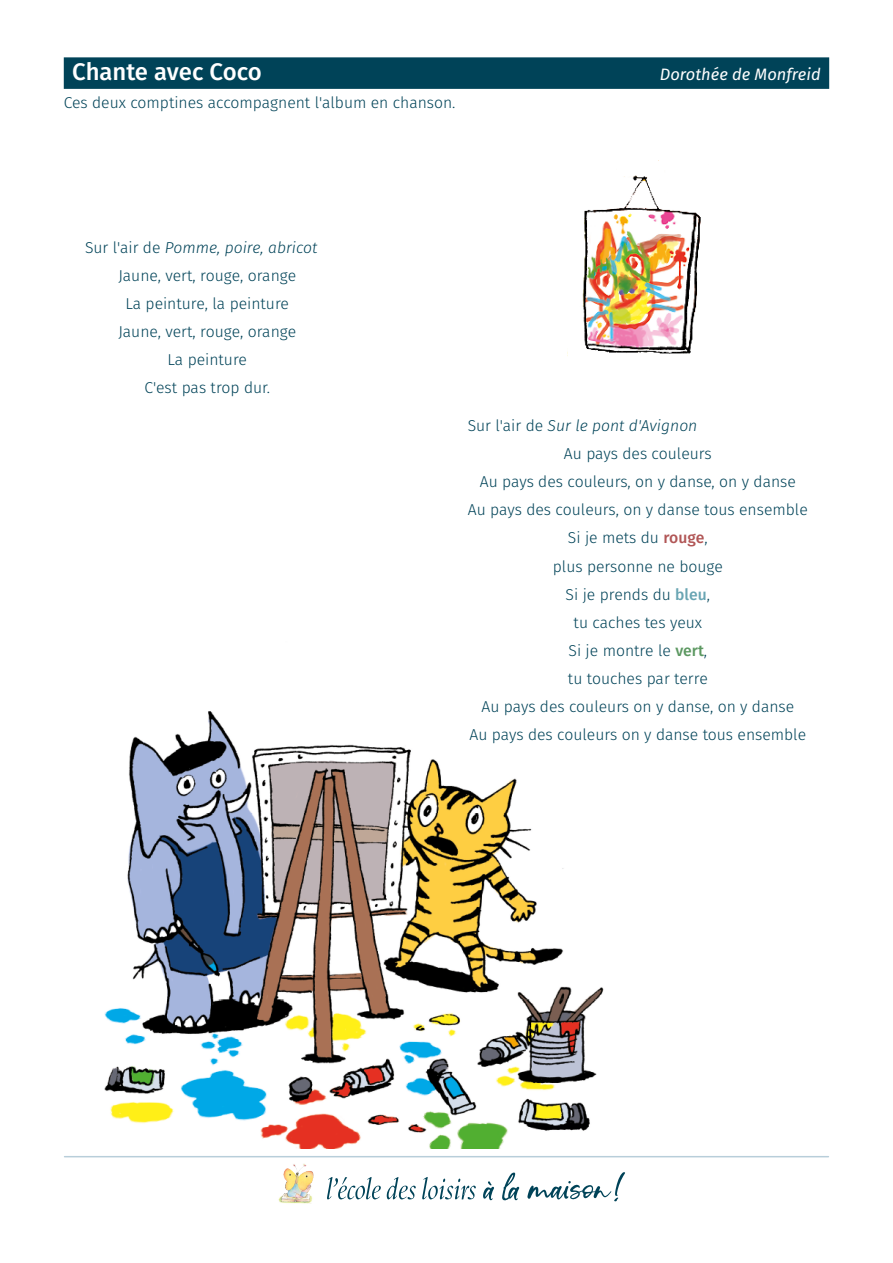
<style>
.page{position:relative;width:893px;height:1263px;background:#fff}
.page>*{position:absolute;margin:0;border:0;box-sizing:border-box;transform-origin:0 0}
.Titre{font:500 24px "Fira Sans";letter-spacing:-.005em;color:#fff}
.Titre-2{font:italic 16.5px "Fira Sans";color:#fff}
.Consigne{font:300 15.75px "Fira Sans";color:#004358}
.Consigne-2{font:italic 300 15.75px "Fira Sans";color:#004358}
.s1{font-style:normal}
.s2{font-weight:500;color:#b15656}
.s3{font-weight:500;color:#69a5b3}
.s4{font-weight:500;color:#5c9861}
</style>
<div class="page">
<img style="left:104px;top:711px;width:500px;height:437px">
<div style="left:64px;top:57px;width:765px;height:32px;background:#004358"></div>
<hr style="left:65px;top:1156px;width:763px;height:1px;background:#b8ceda">
<svg style="left:483px;top:1172px;width:142px;height:29px"></svg>
<svg style="left:327px;top:1177px;width:149px;height:22px"></svg>
<img style="left:278px;top:1164px;width:36px;height:40px">
<img style="left:582px;top:175px;width:119px;height:179px">
<p class="Titre" style="left:72px;top:53px;width:191px">Chante avec Coco</p>
<p class="Titre-2" style="left:660px;top:62px;width:162px">Dorothée de Monfreid</p>
<p class="Consigne" style="left:64px;top:92px;width:393px">Ces deux comptines accompagnent l'album en chanson.</p>
<p class="Consigne-2" style="left:85px;top:237px;width:234px"><span class="s1">Sur l'air de</span> Pomme, poire, abricot</p>
<p class="Consigne" style="left:118px;top:264px;width:179px">Jaune, vert, rouge, orange</p>
<p class="Consigne" style="left:126px;top:292px;width:165px">La peinture, la peinture</p>
<p class="Consigne" style="left:118px;top:320px;width:179px">Jaune, vert, rouge, orange</p>
<p class="Consigne" style="left:168px;top:348px;width:81px">La peinture</p>
<p class="Consigne" style="left:144px;top:376px;width:127px">C'est pas trop dur.</p>
<p class="Consigne-2" style="left:468px;top:415px;width:231px"><span class="s1">Sur l'air de</span> Sur le pont d'Avignon</p>
<p class="Consigne" style="left:564px;top:443px;width:149px">Au pays des couleurs</p>
<p class="Consigne" style="left:480px;top:471px;width:318px">Au pays des couleurs, on y danse, on y danse</p>
<p class="Consigne" style="left:468px;top:499px;width:341px">Au pays des couleurs, on y danse tous ensemble</p>
<p class="Consigne" style="left:568px;top:527px;width:141px">Si je mets du <span class="s2">rouge</span>,</p>
<p class="Consigne" style="left:553px;top:555px;width:172px">plus personne ne bouge</p>
<p class="Consigne" style="left:566px;top:583px;width:146px">Si je prends du <span class="s3">bleu</span>,</p>
<p class="Consigne" style="left:574px;top:611px;width:130px">tu caches tes yeux</p>
<p class="Consigne" style="left:568px;top:639px;width:140px">Si je montre le <span class="s4">vert</span>,</p>
<p class="Consigne" style="left:568px;top:667px;width:141px">tu touches par terre</p>
<p class="Consigne" style="left:481px;top:695px;width:314px">Au pays des couleurs on y danse, on y danse</p>
<p class="Consigne" style="left:470px;top:723px;width:338px">Au pays des couleurs on y danse tous ensemble</p>
</div>
